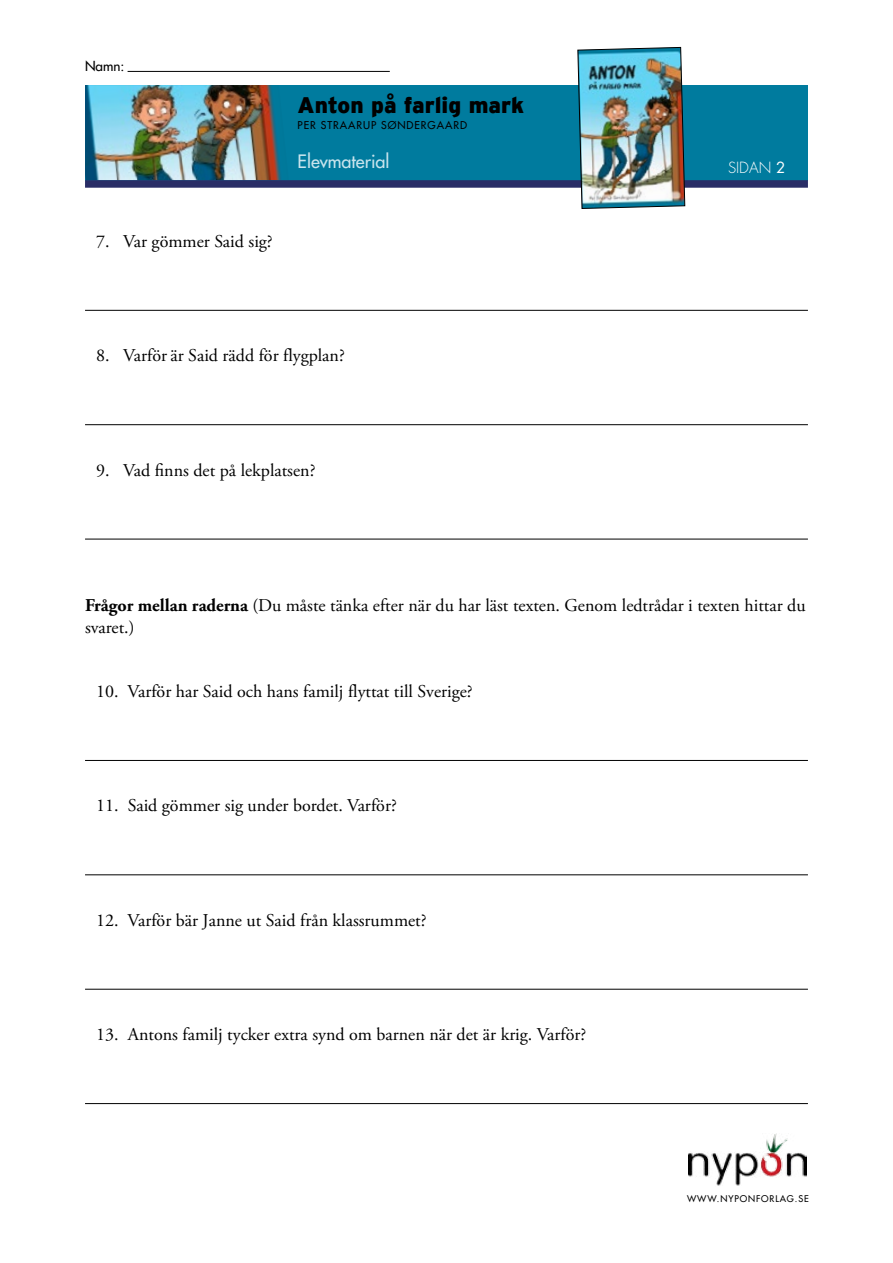
<style>
.page{position:relative;width:893px;height:1263px;background:#fff}
.page>*{position:absolute;margin:0;border:0;box-sizing:border-box;transform-origin:0 0}
.t1{font:900 22.5px "Interstate Mono";color:#000}
.t2{font:18px/21.6px "Adobe Garamond Pro";color:#000}
.t3{font:18px "Futura LT";color:#c8e4ed}
.t4{font:300 15px "Futura Std";color:#fff}
.t5{font:13.5px "Futura LT";color:#000}
.t6{font:10.5px "Futura LT";letter-spacing:.09em;color:#000}
.t7{font:9px "Futura LT";letter-spacing:.1em;color:#000}
.s1{font-weight:400}
.s2{font-weight:700}
</style>
<div class="page">
<hr style="left:128px;top:71px;width:262px;height:1px;background:#000">
<div style="left:85px;top:85px;width:723px;height:95px;background:#007b9e"></div>
<img style="left:85px;top:85px;width:196px;height:95px">
<div style="left:85px;top:180px;width:723px;height:8px;background:#292d66"></div>
<img style="left:577px;top:47px;width:108px;height:162px">
<img style="left:688px;top:1133px;width:119px;height:53px">
<hr style="left:85px;top:310px;width:723px;height:1px;background:#000">
<hr style="left:85px;top:424px;width:723px;height:1px;background:#000">
<hr style="left:85px;top:539px;width:723px;height:1px;background:#000">
<hr style="left:85px;top:760px;width:723px;height:1px;background:#000">
<hr style="left:85px;top:874px;width:723px;height:1px;background:#000">
<hr style="left:85px;top:989px;width:723px;height:1px;background:#000">
<hr style="left:85px;top:1103px;width:723px;height:1px;background:#000">
<p class="t5" style="left:85px;top:57px;width:41px">Namn:</p>
<p class="t2" style="left:96px;top:231px;width:178px">7. Var gömmer Said sig?</p>
<p class="t1" style="left:298px;top:92px;width:228px">Anton på farlig mark</p>
<p class="t3" style="left:298px;top:150px;width:93px">Elevmaterial</p>
<p class="t6" style="left:298px;top:118px;width:171px">PER STRAARUP SØNDERGAARD</p>
<p class="t2" style="left:96px;top:345px;width:250px">8. Varför är Said rädd för flygplan?</p>
<p class="t2" style="left:96px;top:460px;width:221px">9. Vad finns det på lekplatsen?</p>
<p class="t4" style="left:728px;top:158px;width:59px">SIDAN <span class="s1">2</span></p>
<p class="t2" style="left:85px;top:595px;width:722px"><span class="s2">Frågor mellan raderna</span> (Du måste tänka efter när du har läst texten. Genom ledtrådar i texten hittar du svaret.)</p>
<p class="t2" style="left:96px;top:681px;width:378px">10. Varför har Said och hans familj flyttat till Sverige?</p>
<p class="t2" style="left:96px;top:796px;width:302px">11. Said gömmer sig under bordet. Varför?</p>
<p class="t2" style="left:96px;top:910px;width:332px">12. Varför bär Janne ut Said från klassrummet?</p>
<p class="t2" style="left:96px;top:1024px;width:491px">13. Antons familj tycker extra synd om barnen när det är krig. Varför?</p>
<p class="t7" style="left:687px;top:1193px;width:123px">WWW.NYPONFORLAG.SE</p>
</div>
